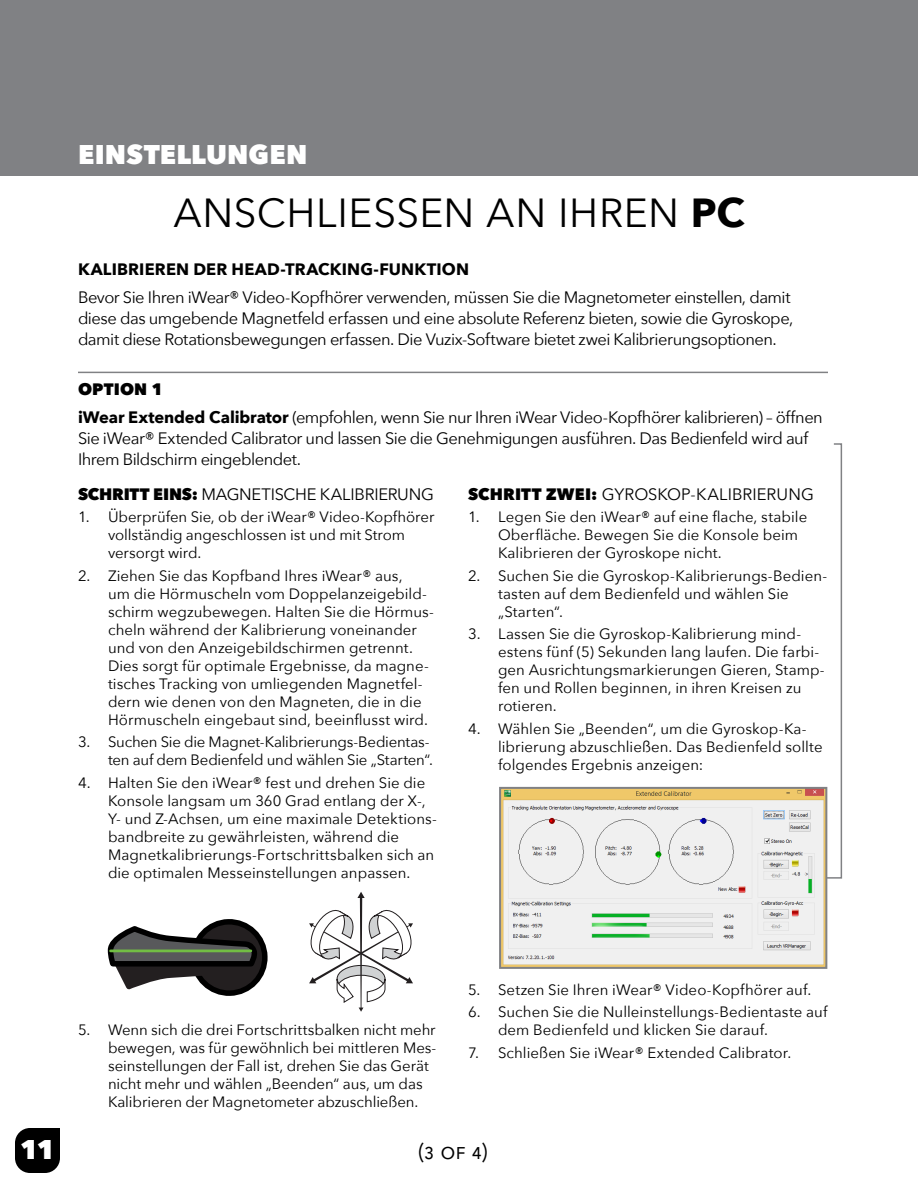
<style>
.page{position:relative;width:918px;height:1188px;background:#fff}
.page>*{position:absolute;margin:0;border:0;box-sizing:border-box;transform-origin:0 0}
.t1{font:40.5px "Avenir Next";letter-spacing:.015em;color:#000}
.t2{font:800 27px "Avenir Next";letter-spacing:.005em;color:#fff}
.t3{font:22.5px "Avenir Next";color:#000}
.t4{font:16.5px/21px "Avenir Next";letter-spacing:-.03em;color:#000}
.t5{font:700 16.5px "Avenir Next";letter-spacing:.01em;color:#000}
.t6{font:16.5px "Avenir Next";letter-spacing:.005em;color:#000}
.t7{font:15px/18px "Avenir Next";color:#000}
.s1{font-weight:700}
.s2{font-weight:800}
</style>
<div class="page">
<div style="left:0;top:0;width:918px;height:176px;background:#808184"></div>
<img style="left:502px;top:790px;width:322px;height:176px">
<hr style="left:360px;top:896px;width:2px;height:113px;background:#231f20">
<svg style="left:309px;top:908px;width:104px;height:104px"></svg>
<svg style="left:357px;top:892px;width:8px;height:6px"></svg>
<svg style="left:107px;top:919px;width:161px;height:77px"></svg>
<hr style="left:111px;top:950px;width:140px;height:2px;background:#72be44">
<div style="left:499px;top:787px;width:328px;height:182px;border:2px solid #808184"></div>
<svg style="left:15px;top:1128px;width:45px;height:45px;background:#121212"></svg>
<svg style="left:825px;top:443px;width:18px;height:436px"></svg>
<hr style="left:78px;top:372px;width:750px;height:1px;background:#808184">
<h2 class="t2" style="left:78px;top:138px;width:231px">EINSTELLUNGEN</h2>
<h1 class="t1" style="left:173px;top:178px;width:573px">ANSCHLIESSEN AN IHREN <span class="s1">PC</span></h1>
<p class="t5" style="left:78px;top:255px;width:393px">KALIBRIEREN DER HEAD-TRACKING-FUNKTION</p>
<p class="t4" style="left:78px;top:287px;width:717px">Bevor Sie Ihren iWear® Video-Kopfhörer verwenden, müssen Sie die Magnetometer einstellen, damit diese das umgebende Magnetfeld erfassen und eine absolute Referenz bieten, sowie die Gyroskope, damit diese Rotationsbewegungen erfassen. Die Vuzix-Software bietet zwei Kalibrierungsoptionen.</p>
<p class="t4" style="left:78px;top:374px;width:746px;line-height:28.5px"><span class="s2">OPTION 1<br></span><span class="s1">iWear Extended Calibrator</span> (empfohlen, wenn Sie nur Ihren iWear Video-Kopfhörer kalibrieren) – öffnen</p>
<p class="t4" style="left:78px;top:428px;width:732px">Sie iWear® Extended Calibrator und lassen Sie die Genehmigungen ausführen. Das Bedienfeld wird auf<br>Ihrem Bildschirm eingeblendet.</p>
<p class="t4" style="left:78px;top:483px;width:358px"><span class="s2">SCHRITT EINS:</span> MAGNETISCHE KALIBRIERUNG</p>
<p class="t7" style="left:108px;top:508px;width:328px;text-indent:-30px">1. Überprüfen Sie, ob der iWear® Video-Kopfhörer vollständig angeschlossen ist und mit Strom versorgt wird.</p>
<p class="t7" style="left:108px;top:566px;width:327px;text-indent:-30px">2. Ziehen Sie das Kopfband Ihres iWear® aus,<br>um die Hörmuscheln vom Doppelanzeigebild&shy;schirm wegzubewegen. Halten Sie die Hörmus&shy;cheln während der Kalibrierung voneinander und von den Anzeigebildschirmen getrennt.<br>Dies sorgt für optimale Ergebnisse, da magne&shy;tisches Tracking von umliegenden Magnetfel&shy;dern wie denen von den Magneten, die in die Hörmuscheln eingebaut sind, beeinflusst wird.</p>
<p class="t7" style="left:78px;top:733px;width:357px;text-align:right">3. Suchen Sie die Magnet-Kalibrierungs-Bedientas&shy;ten auf dem Bedienfeld und wählen Sie „Starten“.</p>
<p class="t7" style="left:108px;top:773px;width:330px;text-indent:-30px">4. Halten Sie den iWear® fest und drehen Sie die Konsole langsam um 360 Grad entlang der X-, Y- und Z-Achsen, um eine maximale Detektions&shy;bandbreite zu gewährleisten, während die Magnetkalibrierungs-Fortschrittsbalken sich an die optimalen Messeinstellungen anpassen.</p>
<p class="t6" style="left:468px;top:480px;width:347px"><span class="s2">SCHRITT ZWEI:</span> GYROSKOP-KALIBRIERUNG</p>
<p class="t7" style="left:498px;top:508px;width:311px;text-indent:-30px">1. Legen Sie den iWear® auf eine flache, stabile<br>Oberfläche. Bewegen Sie die Konsole beim<br>Kalibrieren der Gyroskope nicht.</p>
<p class="t7" style="left:498px;top:566px;width:331px;text-indent:-30px">2. Suchen Sie die Gyroskop-Kalibrierungs-Bedien&shy;tasten auf dem Bedienfeld und wählen Sie „Starten“.</p>
<p class="t7" style="left:498px;top:625px;width:328px;text-indent:-30px">3. Lassen Sie die Gyroskop-Kalibrierung mind&shy;estens fünf (5) Sekunden lang laufen. Die farbi&shy;gen Ausrichtungsmarkierungen Gieren, Stamp&shy;fen und Rollen beginnen, in ihren Kreisen zu rotieren.</p>
<p class="t7" style="left:498px;top:719px;width:326px;text-indent:-30px">4. Wählen Sie „Beenden“, um die Gyroskop-Ka&shy;librierung abzuschließen. Das Bedienfeld sollte folgendes Ergebnis anzeigen:</p>
<p class="t7" style="left:108px;top:1021px;width:330px;text-indent:-30px">5. Wenn sich die drei Fortschrittsbalken nicht mehr bewegen, was für gewöhnlich bei mittleren Mes&shy;seinstellungen der Fall ist, drehen Sie das Gerät nicht mehr und wählen „Beenden“ aus, um das Kalibrieren der Magnetometer abzuschließen.</p>
<p class="t7" style="left:468px;top:980px;width:345px">5. Setzen Sie Ihren iWear® Video-Kopfhörer auf.</p>
<p class="t7" style="left:498px;top:1003px;width:331px;text-indent:-30px">6. Suchen Sie die Nulleinstellungs-Bedientaste auf dem Bedienfeld und klicken Sie darauf.</p>
<p class="t7" style="left:468px;top:1043px;width:325px">7. Schließen Sie iWear® Extended Calibrator.</p>
<h2 class="t2" style="left:20px;top:1133px;width:37px">11</h2>
<h3 class="t3" style="left:419px;top:1132px;width:71px">(3 OF 4)</h3>
</div>
